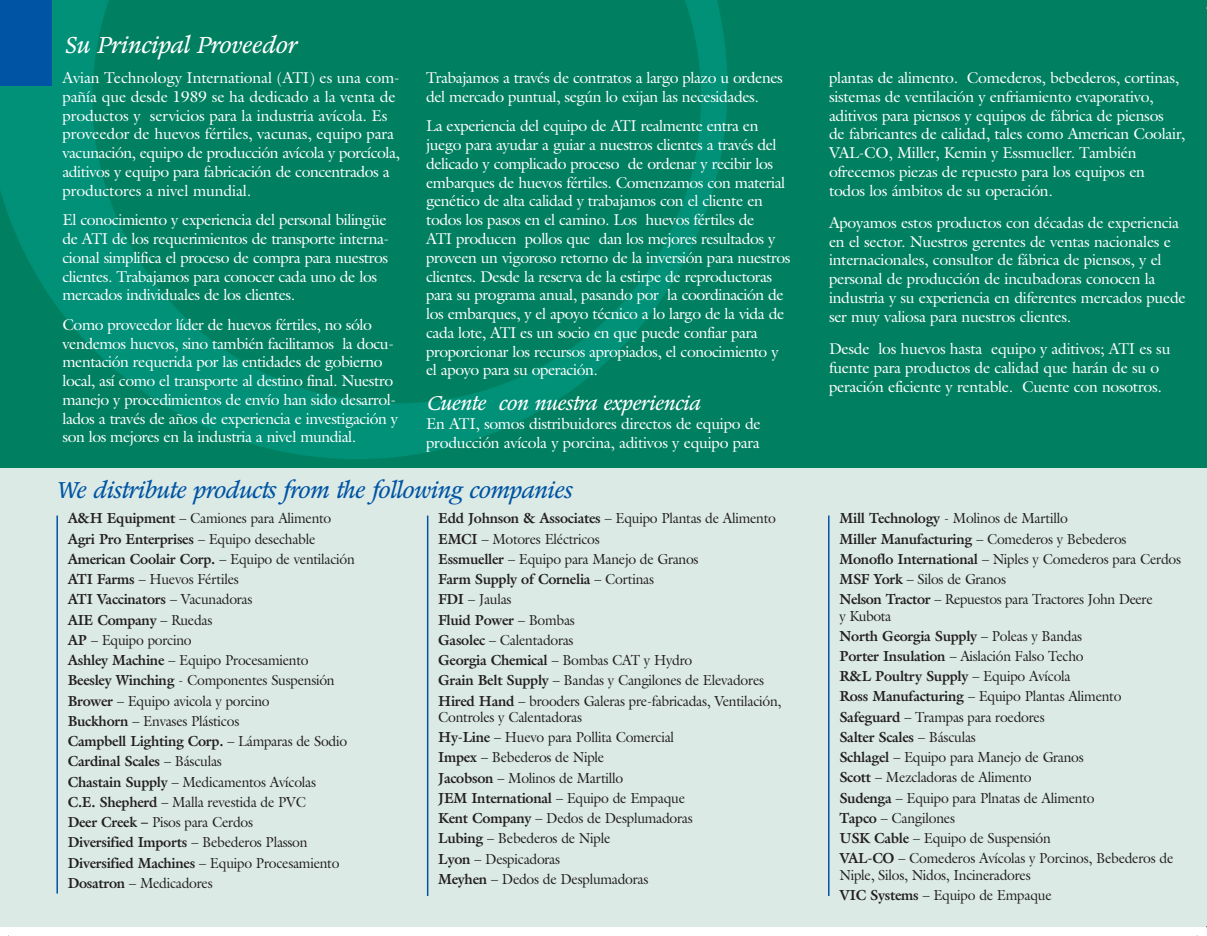
<style>
.page{position:relative;width:1207px;height:936px;background:#fff}
.page>*{position:absolute;margin:0;border:0;box-sizing:border-box;transform-origin:0 0}
.t1{font:italic 22.5px "Poppl Pontifex BE";letter-spacing:-.02em;color:#0054a4}
.t2{font:italic 22.5px "Poppl Pontifex BE";letter-spacing:-.01em;color:#fff}
.t3{font:italic 19.5px "Poppl Pontifex BE";letter-spacing:-.02em;color:#fff}
.t4{font:15.75px/18.8px "Galliard";letter-spacing:-.03em;color:#fff}
.t5{font:15.75px/18.8px "Galliard";letter-spacing:-.01em;color:#fff}
.t6{font:14.7px/20.2px "Galliard";letter-spacing:-.02em;color:#231f20;scale:.95 1}
.s1{font-weight:700}
</style>
<div class="page">
<div style="left:0;top:453px;width:1206px;height:473px;background:#dbeae5"></div>
<div style="left:0;top:0;width:1206px;height:467px;background:#008061"></div>
<img style="left:0;top:0;width:727px;height:459px">
<div style="left:0;top:0;width:52px;height:85px;background:#0054a4"></div>
<hr style="left:56px;top:515px;width:2px;height:378px;background:#0054a4">
<hr style="left:427px;top:515px;width:1px;height:380px;background:#0054a4">
<hr style="left:827px;top:515px;width:2px;height:380px;background:#0054a4">
<h1 class="t2" style="left:64px;top:35px;width:233px">Su Principal Proveedor</h1>
<p class="t5" style="left:62px;top:70px;width:339px">Avian Technology International (ATI) es una com&shy;pañía que desde 1989 se ha dedicado a la venta de productos y servicios para la industria avícola. Es proveedor de huevos fértiles, vacunas, equipo para vacunación, equipo de producción avícola y porcícola, aditivos y equipo para fabricación de concentrados a productores a nivel mundial.</p>
<p class="t4" style="left:62px;top:212px;width:328px">El conocimiento y experiencia del personal bilingüe de ATI de los requerimientos de transporte interna&shy;cional simplifica el proceso de compra para nuestros clientes. Trabajamos para conocer cada uno de los mercados individuales de los clientes.</p>
<p class="t4" style="left:62px;top:316px;width:337px">Como proveedor líder de huevos fértiles, no sólo vendemos huevos, sino también facilitamos la docu&shy;mentación requerida por las entidades de gobierno local, así como el transporte al destino final. Nuestro manejo y procedimientos de envío han sido desarrol&shy;lados a través de años de experiencia e investigación y son los mejores en la industria a nivel mundial.</p>
<p class="t4" style="left:426px;top:70px;width:358px">Trabajamos a través de contratos a largo plazo u ordenes del mercado puntual, según lo exijan las necesidades.</p>
<p class="t4" style="left:426px;top:118px;width:366px">La experiencia del equipo de ATI realmente entra en juego para ayudar a guiar a nuestros clientes a través del delicado y complicado proceso de ordenar y recibir los embarques de huevos fértiles. Comenzamos con material genético de alta calidad y trabajamos con el cliente en todos los pasos en el camino. Los huevos fértiles de<br>ATI producen pollos que dan los mejores resultados y proveen un vigoroso retorno de la inversión para nuestros clientes. Desde la reserva de la estirpe de reproductoras para su programa anual, pasando por la coordinación de los embarques, y el apoyo técnico a lo largo de la vida de cada lote, ATI es un socio en que puede confiar para proporcionar los recursos apropiados, el conocimiento y el apoyo para su operación.</p>
<p class="t3" style="left:426px;top:394px;width:275px">Cuente con nuestra experiencia</p>
<p class="t4" style="left:426px;top:416px;width:336px">En ATI, somos distribuidores directos de equipo de producción avícola y porcina, aditivos y equipo para</p>
<h1 class="t1" style="left:55px;top:480px;width:517px">We distribute products from the following companies</h1>
<p class="t4" style="left:828px;top:70px;width:357px">plantas de alimento. Comederos, bebederos, cortinas, sistemas de ventilación y enfriamiento evaporativo, aditivos para piensos y equipos de fábrica de piensos<br>de fabricantes de calidad, tales como American Coolair, VAL-CO, Miller, Kemin y Essmueller. También ofrecemos piezas de repuesto para los equipos en todos los ámbitos de su operación.</p>
<p class="t4" style="left:828px;top:215px;width:358px">Apoyamos estos productos con décadas de experiencia en el sector. Nuestros gerentes de ventas nacionales e internacionales, consultor de fábrica de piensos, y el personal de producción de incubadoras conocen la industria y su experiencia en diferentes mercados puede ser muy valiosa para nuestros clientes.</p>
<p class="t4" style="left:828px;top:341px;width:343px">Desde los huevos hasta equipo y aditivos; ATI es su fuente para productos de calidad que harán de su o peración eficiente y rentable. Cuente con nosotros.</p>
<p class="t6" style="left:68px;top:509px;width:304px"><span class="s1">A&amp;H Equipment</span> – Camiones para Alimento <span class="s1">Agri Pro Enterprises</span> – Equipo desechable <span class="s1">American Coolair Corp.</span> – Equipo de ventilación <span class="s1">ATI Farms</span> – Huevos Fértiles<br><span class="s1">ATI Vaccinators</span> – Vacunadoras<br><span class="s1">AIE Company</span> – Ruedas<br><span class="s1">AP</span> – Equipo porcino<br><span class="s1">Ashley Machine</span> – Equipo Procesamiento <span class="s1">Beesley Winching</span> - Componentes Suspensión <span class="s1">Brower</span> – Equipo avicola y porcino<br><span class="s1">Buckhorn</span> – Envases Plásticos<br><span class="s1">Campbell Lighting Corp.</span> – Lámparas de Sodio <span class="s1">Cardinal Scales</span> – Básculas<br><span class="s1">Chastain Supply</span> – Medicamentos Avícolas<br><span class="s1">C.E. Shepherd</span> – Malla revestida de PVC<br><span class="s1">Deer Creek –</span> Pisos para Cerdos<br><span class="s1">Diversified Imports</span> – Bebederos Plasson <span class="s1">Diversified Machines</span> – Equipo Procesamiento <span class="s1">Dosatron</span> – Medicadores</p>
<p class="t6" style="left:839px;top:509px;width:361px"><span class="s1">Mill Technology</span> - Molinos de Martillo<br><span class="s1">Miller Manufacturing</span> – Comederos y Bebederos <span class="s1">Monoflo International</span> – Niples y Comederos para Cerdos <span class="s1">MSF York</span> – Silos de Granos<br><span class="s1">Nelson Tractor</span> – Repuestos para Tractores John Deere</p>
<p class="t6" style="left:438px;top:509px;width:363px"><span class="s1">Edd Johnson &amp; Associates</span> – Equipo Plantas de Alimento <span class="s1">EMCI</span> – Motores Eléctricos<br><span class="s1">Essmueller</span> – Equipo para Manejo de Granos<br><span class="s1">Farm Supply of Cornelia</span> – Cortinas<br><span class="s1">FDI</span> – Jaulas<br><span class="s1">Fluid Power</span> – Bombas<br><span class="s1">Gasolec</span> – Calentadoras<br><span class="s1">Georgia Chemical</span> – Bombas CAT y Hydro<br><span class="s1">Grain Belt Supply</span> – Bandas y Cangilones de Elevadores <span class="s1">Hired Hand</span> – brooders Galeras pre-fabricadas, Ventilación,</p>
<p class="t6" style="left:438px;top:708px;width:269px">Controles y Calentadoras<br><span class="s1">Hy-Line</span> – Huevo para Pollita Comercial<br><span class="s1">Impex</span> – Bebederos de Niple<br><span class="s1">Jacobson</span> – Molinos de Martillo<br><span class="s1">JEM International</span> – Equipo de Empaque<br><span class="s1">Kent Company</span> – Dedos de Desplumadoras<br><span class="s1">Lubing</span> – Bebederos de Niple<br><span class="s1">Lyon</span> – Despicadoras<br><span class="s1">Meyhen</span> – Dedos de Desplumadoras</p>
<p class="t6" style="left:839px;top:606px;width:353px">y Kubota<br><span class="s1">North Georgia Supply</span> – Poleas y Bandas<br><span class="s1">Porter Insulation</span> – Aislación Falso Techo<br><span class="s1">R&amp;L Poultry Supply</span> – Equipo Avícola<br><span class="s1">Ross Manufacturing</span> – Equipo Plantas Alimento <span class="s1">Safeguard</span> – Trampas para roedores<br><span class="s1">Salter Scales</span> – Básculas<br><span class="s1">Schlagel</span> – Equipo para Manejo de Granos<br><span class="s1">Scott</span> – Mezcladoras de Alimento<br><span class="s1">Sudenga</span> – Equipo para Plnatas de Alimento<br><span class="s1">Tapco</span> – Cangilones<br><span class="s1">USK Cable</span> – Equipo de Suspensión<br><span class="s1">VAL-CO</span> – Comederos Avícolas y Porcinos, Bebederos de</p>
<p class="t6" style="left:839px;top:865px;width:225px">Niple, Silos, Nidos, Incineradores<br><span class="s1">VIC Systems</span> – Equipo de Empaque</p>
</div>
